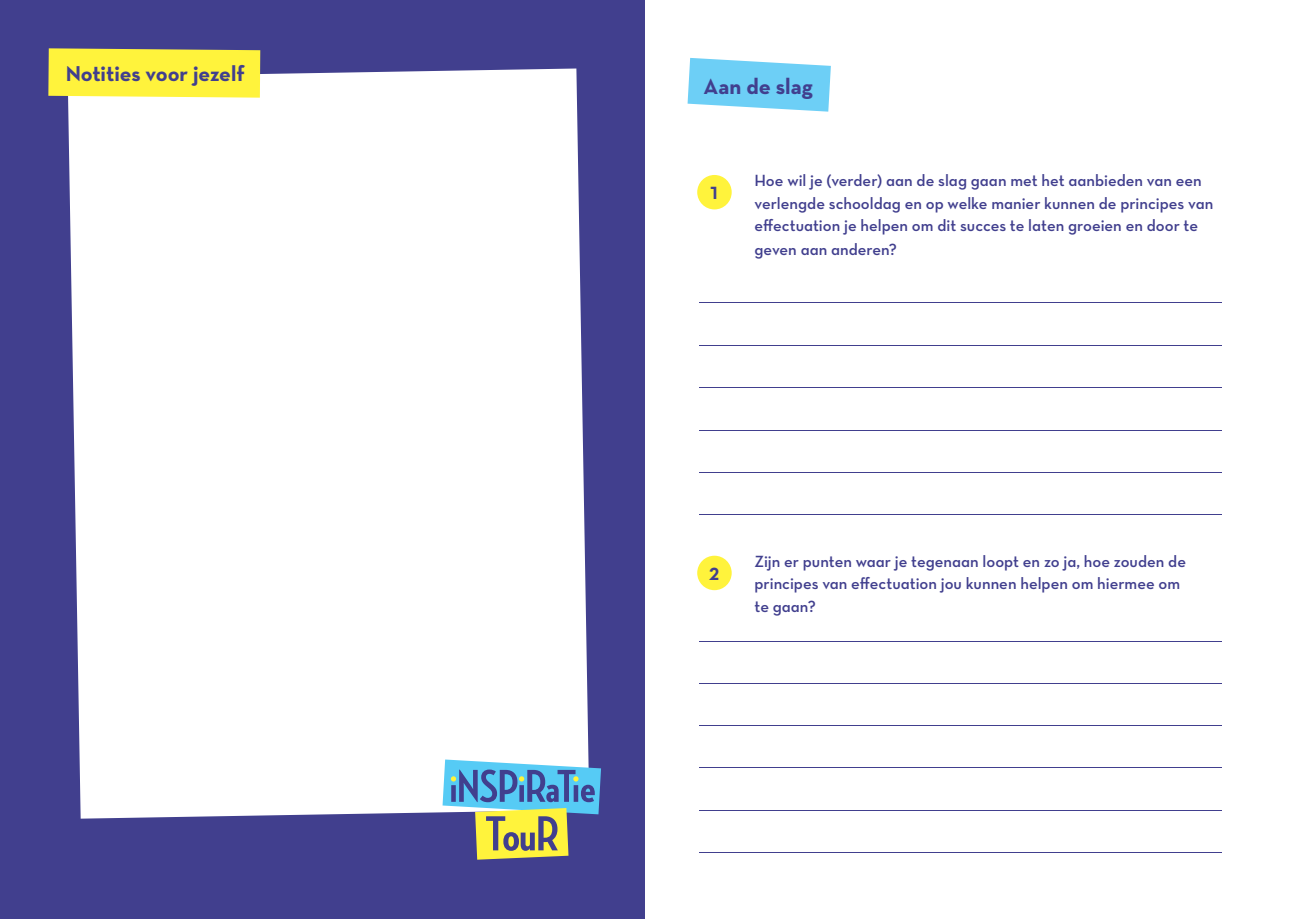
<style>
.page{position:relative;width:1289px;height:919px;background:#fff}
.page>*{position:absolute;margin:0;border:0;box-sizing:border-box;transform-origin:0 0}
.t1{font:700 22.5px "Neutraface Text";color:#413f8e}
.t2{font:700 21.9px "Neutraface Text";letter-spacing:-.005em;color:#413f8e}
.t3{font:700 18px "Neutraface Text";color:#413f8e}
.t4{font:16.5px/22.5px "Neutraface Text Demi Alt";color:#413f8e}
</style>
<div class="page">
<div style="left:0;top:0;width:644px;height:918px;background:#413f8e"></div>
<svg style="left:687px;top:58px;width:143px;height:54px"></svg>
<div style="left:697px;top:175px;width:34px;height:34px;background:#fff33c;border-radius:50%"></div>
<div style="left:697px;top:555px;width:34px;height:35px;background:#fff33c;border-radius:50%"></div>
<hr style="left:699px;top:302px;width:523px;height:1px;background:#413f8e">
<hr style="left:699px;top:345px;width:523px;height:1px;background:#413f8e">
<hr style="left:699px;top:388px;width:523px;height:1px;background:#413f8e">
<hr style="left:699px;top:430px;width:523px;height:1px;background:#413f8e">
<hr style="left:699px;top:472px;width:523px;height:1px;background:#413f8e">
<hr style="left:699px;top:514px;width:523px;height:1px;background:#413f8e">
<hr style="left:699px;top:641px;width:523px;height:1px;background:#413f8e">
<hr style="left:699px;top:683px;width:523px;height:1px;background:#413f8e">
<hr style="left:699px;top:725px;width:523px;height:1px;background:#413f8e">
<hr style="left:699px;top:767px;width:523px;height:1px;background:#413f8e">
<hr style="left:699px;top:809px;width:523px;height:1px;background:#413f8e">
<hr style="left:699px;top:851px;width:523px;height:1px;background:#413f8e">
<div style="left:68px;top:68px;width:521px;height:750px;background:#fff"></div>
<svg style="left:48px;top:48px;width:212px;height:50px"></svg>
<svg style="left:442px;top:759px;width:159px;height:100px"></svg>
<h2 class="t2" style="left:66px;top:59px;width:181px">Notities voor jezelf</h2>
<h1 class="t1" style="left:703px;top:72px;width:111px">Aan de slag</h1>
<p class="t3" style="left:709px;top:181px;width:12px">1</p>
<p class="t4" style="left:754px;top:169px;width:460px">Hoe wil je (verder) aan de slag gaan met het aanbieden van een verlengde schooldag en op welke manier kunnen de principes van effectuation je helpen om dit succes te laten groeien en door te</p>
<p class="t4" style="left:754px;top:238px;width:144px">geven aan anderen?</p>
<p class="t3" style="left:709px;top:562px;width:12px">2</p>
<p class="t4" style="left:754px;top:549px;width:433px">Zijn er punten waar je tegenaan loopt en zo ja, hoe zouden de principes van effectuation jou kunnen helpen om hiermee om te gaan?</p>
</div>
